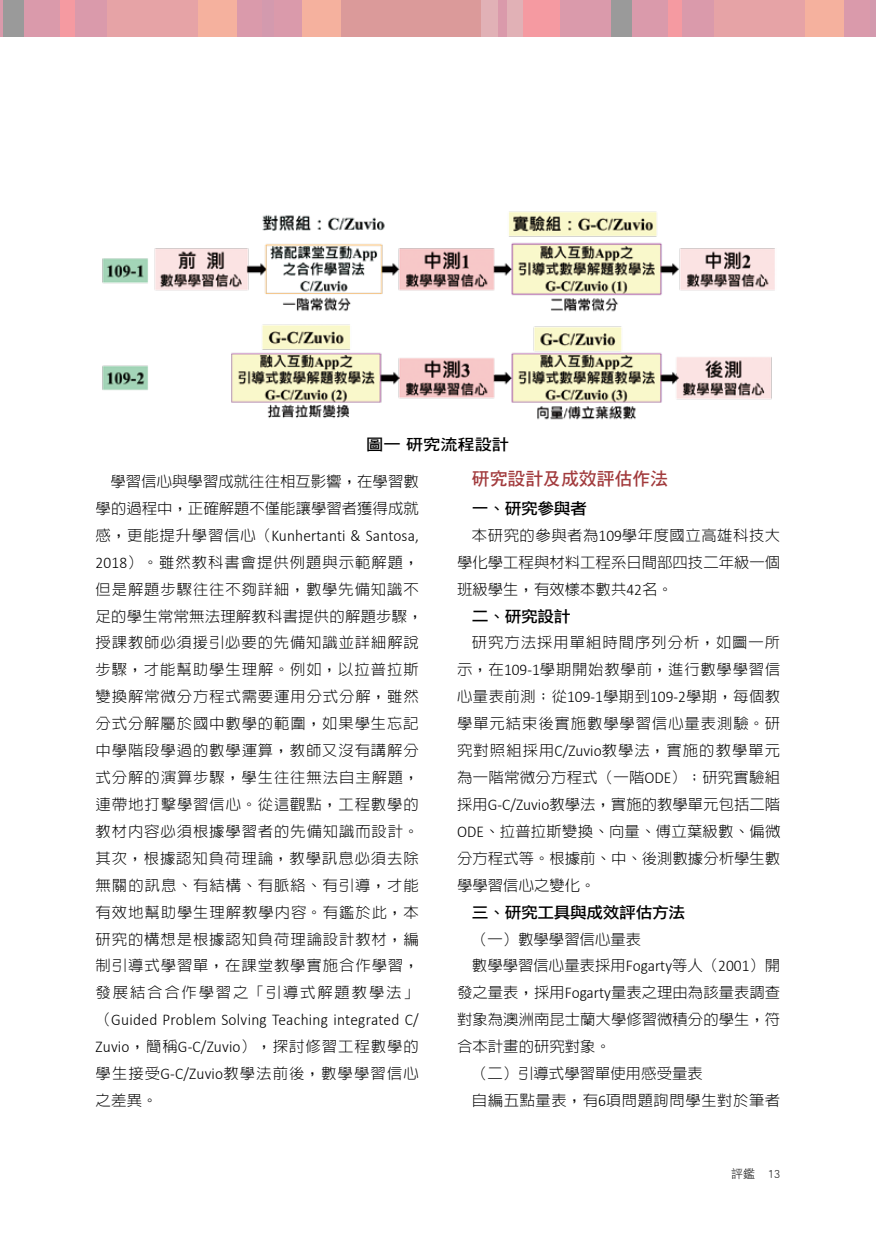
<style>
.page{position:relative;width:876px;height:1234px;background:#fff}
.page>*{position:absolute;margin:0;border:0;box-sizing:border-box;transform-origin:0 0}
.t1{font:18px "DF Hei Std W7";letter-spacing:-.01em;color:#a23b3d}
.t2{font:300 16.5px/26.8px "Calibri";letter-spacing:.01em;color:#000;scale:.94 1}
.t3{font:15.75px "DF Li Hei Std W5";letter-spacing:-.025em;color:#000;scale:1.07 1}
.t4{font:15.75px "DF Hei Std W7";letter-spacing:-.01em;color:#000;scale:1.1 1}
.t5{font:300 15px/26.8px "AR Hei B5 HK";letter-spacing:.055em;color:#000}
.t6{font:300 15px/26.8px "AR Hei B5 HK";color:#000;text-align:right}
.t7{font:300 15px "AR Hei B5 HK";letter-spacing:.035em;color:#000}
.t8{font:12px "DF Hei Std W3";color:#000}
.s1{font-family:"AR Hei B5 HK";font-size:15px}
.s2{font-family:"Calibri";font-size:16.5px}
</style>
<div class="page">
<div style="left:0;top:0;width:80px;height:37px;background:#f59aa1"></div>
<div style="left:75px;top:0;width:125px;height:37px;background:#da9aab"></div>
<div style="left:171px;top:0;width:98px;height:37px;background:#f5b19e"></div>
<div style="left:237px;top:0;width:65px;height:37px;background:#da9aab"></div>
<div style="left:0;top:0;width:60px;height:37px;background:#da9aab"></div>
<div style="left:263px;top:0;width:11px;height:37px;background:#d39aae"></div>
<div style="left:3px;top:0;width:21px;height:37px;background:#9a9a9a"></div>
<div style="left:107px;top:0;width:90px;height:37px;background:#e6a3a6"></div>
<div style="left:514px;top:0;width:173px;height:37px;background:#f59aa1"></div>
<div style="left:302px;top:0;width:72px;height:37px;background:#f5b19e"></div>
<div style="left:682px;top:0;width:126px;height:37px;background:#da9aab"></div>
<div style="left:434px;top:0;width:89px;height:37px;background:#e1b1b6"></div>
<div style="left:778px;top:0;width:98px;height:37px;background:#f5b19e"></div>
<div style="left:844px;top:0;width:32px;height:37px;background:#da9aab"></div>
<div style="left:560px;top:0;width:107px;height:37px;background:#da9aab"></div>
<div style="left:342px;top:0;width:139px;height:37px;background:#db9a9a"></div>
<div style="left:870px;top:0;width:6px;height:37px;background:#d39aae"></div>
<div style="left:611px;top:0;width:20px;height:37px;background:#9a9a9a"></div>
<div style="left:715px;top:0;width:90px;height:37px;background:#e6a3a6"></div>
<div style="left:498px;top:0;width:9px;height:37px;background:#da9aab"></div>
<img style="left:102px;top:211px;width:673px;height:209px">
<p class="t4" style="left:366px;top:435px;width:131px">圖一 研究流程設計</p>
<p class="t6" style="left:96px;top:468px;width:325px">學習信心與學習成就往往相互影響，在學習數學的過程中，正確解題不僅能讓學習者獲得成就</p>
<p class="t2" style="left:96px;top:521px;width:345px"><span class="s1">感，更能提升學習信心（</span>Kunhertanti &amp; Santosa,</p>
<p class="t5" style="left:96px;top:548px;width:329px"><span class="s2">2018</span>）。雖然教科書會提供例題與示範解題，但是解題步驟往往不夠詳細，數學先備知識不足的學生常常無法理解教科書提供的解題步驟，授課教師必須援引必要的先備知識並詳細解說步驟，才能幫助學生理解。例如，以拉普拉斯變換解常微分方程式需要運用分式分解，雖然分式分解屬於國中數學的範圍，如果學生忘記中學階段學過的數學運算，教師又沒有講解分式分解的演算步驟，學生往往無法自主解題，連帶地打擊學習信心。從這觀點，工程數學的教材內容必須根據學習者的先備知識而設計。其次，根據認知負荷理論，教學訊息必須去除無關的訊息、有結構、有脈絡、有引導，才能有效地幫助學生理解教學內容。有鑑於此，本研究的構想是根據認知負荷理論設計教材，編制引導式學習單，在課堂教學實施合作學習，發展結合合作學習之「引導式解題教學法」</p>
<p class="t2" style="left:96px;top:1005px;width:345px"><span class="s1">（</span>Guided Problem Solving Teaching integrated C/<br>Zuvio<span class="s1">，簡稱</span>G-C/Zuvio<span class="s1">），探討修習工程數學的</span></p>
<p class="t5" style="left:96px;top:1059px;width:325px">學生接受<span class="s2">G-C/Zuvio</span>教學法前後，數學學習信心之差異。</p>
<p class="t1" style="left:472px;top:468px;width:198px">研究設計及成效評估作法</p>
<p class="t3" style="left:472px;top:499px;width:109px">一、研究參與者</p>
<p class="t5" style="left:457px;top:521px;width:325px;text-align:justify;text-indent:15px">本研究的參與者為<span class="s2">109</span>學年度國立高雄科技大學化學工程與材料工程系日間部四技二年級一個班級學生，有效樣本數共<span class="s2">42</span>名。</p>
<p class="t3" style="left:472px;top:607px;width:94px">二、研究設計</p>
<p class="t5" style="left:457px;top:629px;width:325px;text-align:justify;text-indent:15px">研究方法採用單組時間序列分析，如圖一所示，在<span class="s2">109-1</span>學期開始教學前，進行數學學習信心量表前測；從<span class="s2">109-1</span>學期到<span class="s2">109-2</span>學期，每個教學單元結束後實施數學學習信心量表測驗。研究對照組採用<span class="s2">C/Zuvio</span>教學法，實施的教學單元為一階常微分方程式（一階<span class="s2">ODE</span>）；研究實驗組採用<span class="s2">G-C/Zuvio</span>教學法，實施的教學單元包括二階<span class="s2">ODE</span>、拉普拉斯變換、向量、傅立葉級數、偏微分方程式等。根據前、中、後測數據分析學生數學學習信心之變化。</p>
<p class="t3" style="left:472px;top:903px;width:201px">三、研究工具與成效評估方法</p>
<p class="t6" style="left:472px;top:925px;width:171px">（一）數學學習信心量表</p>
<p class="t6" style="left:472px;top:952px;width:310px">數學學習信心量表採用<span class="s2">Fogarty</span>等人（<span class="s2">2001</span>）開</p>
<p class="t6" style="left:457px;top:979px;width:325px">發之量表，採用<span class="s2">Fogarty</span>量表之理由為該量表調查</p>
<p class="t6" style="left:457px;top:1005px;width:325px">對象為澳洲南昆士蘭大學修習微積分的學生，符</p>
<p class="t6" style="left:457px;top:1032px;width:155px">合本計畫的研究對象。</p>
<p class="t6" style="left:472px;top:1059px;width:232px">（二）引導式學習單使用感受量表</p>
<p class="t7" style="left:472px;top:1092px;width:310px">自編五點量表，有<span class="s2">6</span>項問題詢問學生對於筆者</p>
<p class="t8" style="left:731px;top:1167px;width:51px">評鑑 13</p>
</div>
